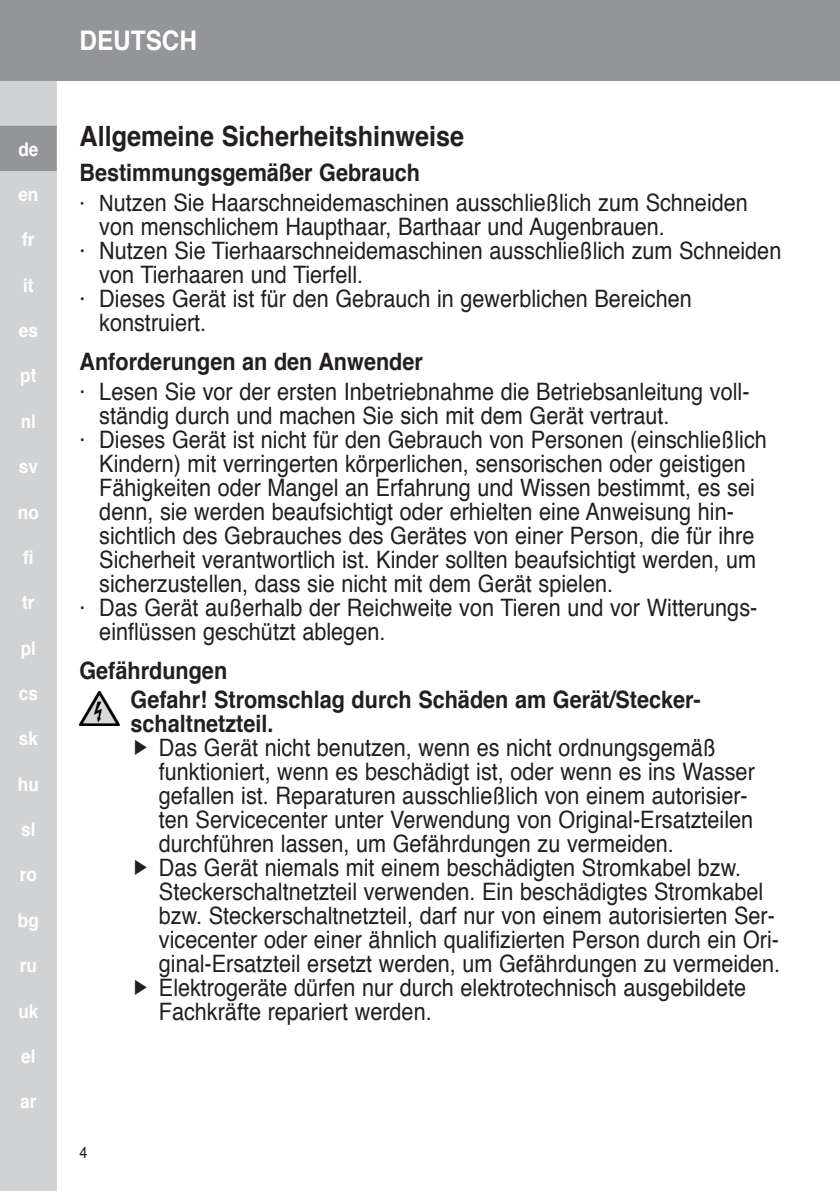
<style>
.page{position:relative;width:840px;height:1191px;background:#fff}
.page>*{position:absolute;margin:0;border:0;box-sizing:border-box;transform-origin:0 0}
.t1{font:700 28px "Helvetica";color:#231f20;scale:.9 1}
.t2{font:700 27px "Helvetica";color:#fff;scale:.9 1}
.t3{font:24px/24px "Helvetica";color:#231f20;scale:.9 1}
.t4{font:700 24px/29.6px "Helvetica";color:#231f20;scale:.9 1}
.t5{font:700 19px "Helvetica";color:#fff;scale:.9 1}
.t6{font:16px "Helvetica";color:#231f20;scale:.9 1}
.s1{font-weight:700}
.s2{font-size:22.4px}
</style>
<div class="page">
<div style="left:0;top:0;width:57px;height:1191px;background:#d1d2d4"></div>
<div style="left:0;top:0;width:839px;height:80px;background:#939598"></div>
<div style="left:0;top:126px;width:57px;height:45px;background:#939598"></div>
<img style="left:79px;top:691px;width:40px;height:34px">
<p class="t5" style="left:18px;top:133px;width:24px">de</p>
<p class="t5" style="left:18px;top:179px;width:24px">en</p>
<p class="t5" style="left:22px;top:224px;width:15px">fr</p>
<p class="t5" style="left:23px;top:270px;width:13px">it</p>
<p class="t5" style="left:19px;top:315px;width:23px">es</p>
<p class="t5" style="left:20px;top:360px;width:19px">pt</p>
<p class="t5" style="left:21px;top:406px;width:18px">nl</p>
<p class="t5" style="left:19px;top:451px;width:23px">sv</p>
<p class="t5" style="left:18px;top:496px;width:25px">no</p>
<p class="t5" style="left:23px;top:542px;width:13px">fi</p>
<p class="t5" style="left:22px;top:587px;width:15px">tr</p>
<p class="t5" style="left:21px;top:632px;width:18px">pl</p>
<p class="t5" style="left:19px;top:678px;width:23px">cs</p>
<p class="t5" style="left:19px;top:723px;width:23px">sk</p>
<p class="t5" style="left:18px;top:768px;width:25px">hu</p>
<p class="t5" style="left:21px;top:814px;width:17px">sl</p>
<p class="t5" style="left:20px;top:859px;width:20px">ro</p>
<p class="t5" style="left:18px;top:904px;width:25px">bg</p>
<p class="t5" style="left:20px;top:950px;width:20px">ru</p>
<p class="t5" style="left:18px;top:995px;width:24px">uk</p>
<p class="t5" style="left:21px;top:1041px;width:17px">el</p>
<p class="t5" style="left:20px;top:1086px;width:19px">ar</p>
<p class="t2" style="left:79px;top:19px;width:132px">DEUTSCH</p>
<p class="t1" style="left:79px;top:113px;width:429px">Allgemeine Sicherheitshinweise</p>
<p class="t3" style="left:79px;top:159px;width:743px;line-height:29.6px"><span class="s1">Bestimmungsgemäßer Gebrauch<br></span><span class="s2">· N</span>utzen Sie Haarschneidemaschinen ausschließlich zum Schneiden</p>
<p class="t3" style="left:99px;top:215px;width:629px">von menschlichem Haupthaar, Barthaar und Augenbrauen.</p>
<p class="t3" style="left:79px;top:239px;width:781px">· Nutzen Sie Tierhaarschneidemaschinen ausschließlich zum Schneiden</p>
<p class="t3" style="left:99px;top:263px;width:294px">von Tierhaaren und Tierfell.</p>
<p class="t3" style="left:79px;top:287px;width:681px">· Dieses Gerät ist für den Gebrauch in gewerblichen Bereichen</p>
<p class="t3" style="left:99px;top:311px;width:120px">konstruiert.</p>
<p class="t4" style="left:79px;top:347px;width:383px">Anforderungen an den Anwender</p>
<p class="t3" style="left:79px;top:380px;width:745px">· Lesen Sie vor der ersten Inbetriebnahme die Betriebsanleitung voll-</p>
<p class="t3" style="left:99px;top:404px;width:634px">ständig durch und machen Sie sich mit dem Gerät vertraut.</p>
<p class="t3" style="left:79px;top:428px;width:765px">· Dieses Gerät ist nicht für den Gebrauch von Personen (einschließlich</p>
<p class="t3" style="left:99px;top:452px;width:719px">Kindern) mit verringerten körperlichen, sensorischen oder geistigen</p>
<p class="t3" style="left:99px;top:476px;width:729px">Fähigkeiten oder Mangel an Erfahrung und Wissen bestimmt, es sei</p>
<p class="t3" style="left:99px;top:500px;width:706px">denn, sie werden beaufsichtigt oder erhielten eine Anweisung hin-</p>
<p class="t3" style="left:99px;top:524px;width:729px">sichtlich des Gebrauches des Gerätes von einer Person, die für ihre</p>
<p class="t3" style="left:99px;top:548px;width:730px">Sicherheit verantwortlich ist. Kinder sollten beaufsichtigt werden, um</p>
<p class="t3" style="left:99px;top:572px;width:572px">sicherzustellen, dass sie nicht mit dem Gerät spielen.</p>
<p class="t3" style="left:79px;top:596px;width:754px">· Das Gerät außerhalb der Reichweite von Tieren und vor Witterungs-</p>
<p class="t3" style="left:99px;top:620px;width:319px">einflüssen geschützt ablegen.</p>
<p class="t4" style="left:130px;top:655px;width:634px;text-indent:-51px">Gefährdungen<br>Gefahr! Stromschlag durch Schäden am Gerät/Stecker-</p>
<p class="t4" style="left:130px;top:709px;width:160px">schaltnetzteil.</p>
<p class="t3" style="left:159px;top:736px;width:691px">Das Gerät nicht benutzen, wenn es nicht ordnungsgemäß funktioniert, wenn es beschädigt ist, oder wenn es ins Wasser gefallen ist. Reparaturen ausschließlich von einem autorisier&shy;ten Servicecenter unter Verwendung von Original-Ersatzteilen durchführen lassen, um Gefährdungen zu vermeiden.<br>Das Gerät niemals mit einem beschädigten Stromkabel bzw.<br>Steckerschaltnetzteil verwenden. Ein beschädigtes Stromkabel bzw. Steckerschaltnetzteil, darf nur von einem autorisierten Ser&shy;vicecenter oder einer ähnlich qualifizierten Person durch ein Ori&shy;ginal-Ersatzteil ersetzt werden, um Gefährdungen zu vermeiden.<br>Elektrogeräte dürfen nur durch elektrotechnisch ausgebildete Fachkräfte repariert werden.</p>
<p class="t6" style="left:79px;top:1139px;width:10px">4</p>
</div>
